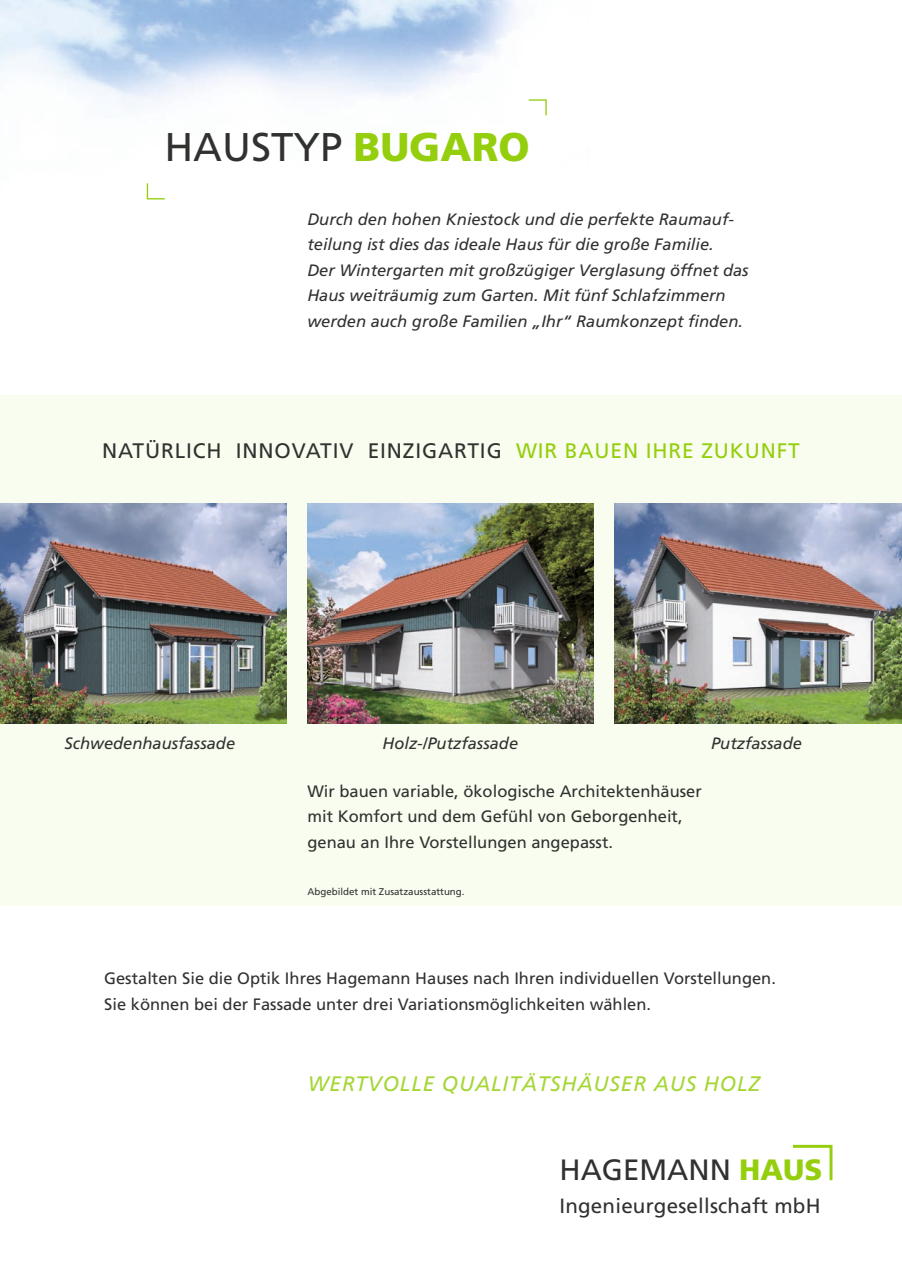
<style>
.page{position:relative;width:902px;height:1272px;background:#fff}
.page>*{position:absolute;margin:0;border:0;box-sizing:border-box;transform-origin:0 0}
.t1{font:40.05px "Frutiger";color:#313130}
.t2{font:29.4px "Frutiger";color:#313130}
.t3{font:21px "Frutiger";letter-spacing:.04em;color:#313130}
.t4{font:italic 21px "Frutiger";letter-spacing:.04em;color:#a6d636}
.t5{font:20.55px "Frutiger";letter-spacing:.01em;color:#313130}
.t6{font:italic 16.5px/25.5px "Frutiger";color:#313130}
.t7{font:16.5px/25.5px "Frutiger";color:#313130}
.t8{font:9.75px "Frutiger";color:#313130}
.s1{font-weight:900;color:#94ce0d}
.s2{color:#94ce0d}
</style>
<div class="page">
<div style="left:0;top:395px;width:901px;height:511px;background:#f8fdef"></div>
<svg style="left:528px;top:99px;width:19px;height:17px"></svg>
<svg style="left:146px;top:183px;width:19px;height:17px"></svg>
<svg style="left:793px;top:1144px;width:40px;height:37px"></svg>
<img style="left:614px;top:504px;width:287px;height:219px">
<img style="left:0;top:504px;width:287px;height:219px">
<img style="left:308px;top:504px;width:286px;height:219px">
<h1 class="t1" style="left:164px;top:124px;width:366px">HAUSTYP <span class="s1">BUGARO</span></h1>
<p class="t6" style="left:307px;top:206px;width:443px">Durch den hohen Kniestock und die perfekte Raumauf&shy;teilung ist dies das ideale Haus für die große Familie.<br>Der Wintergarten mit großzügiger Verglasung öffnet das Haus weiträumig zum Garten. Mit fünf Schlafzimmern werden auch große Familien „Ihr“ Raumkonzept finden.</p>
<p class="t3" style="left:102px;top:438px;width:699px">NATÜRLICH INNOVATIV EINZIGARTIG <span class="s2">WIR BAUEN IHRE ZUKUNFT</span></p>
<p class="t6" style="left:65px;top:730px;width:172px">Schwedenhausfassade</p>
<p class="t6" style="left:382px;top:730px;width:137px">Holz-/Putzfassade</p>
<p class="t6" style="left:711px;top:730px;width:92px">Putzfassade</p>
<p class="t7" style="left:307px;top:778px;width:396px">Wir bauen variable, ökologische Architektenhäuser mit Komfort und dem Gefühl von Geborgenheit, genau an Ihre Vorstellungen angepasst.</p>
<p class="t8" style="left:307px;top:885px;width:159px">Abgebildet mit Zusatzausstattung.</p>
<p class="t7" style="left:104px;top:965px;width:673px">Gestalten Sie die Optik Ihres Hagemann Hauses nach Ihren individuellen Vorstellungen.<br>Sie können bei der Fassade unter drei Variationsmöglichkeiten wählen.</p>
<p class="t4" style="left:308px;top:1071px;width:454px">WERTVOLLE QUALITÄTSHÄUSER AUS HOLZ</p>
<h2 class="t2" style="left:559px;top:1152px;width:264px">HAGEMANN <span class="s1">HAUS</span></h2>
<p class="t5" style="left:559px;top:1193px;width:262px">Ingenieurgesellschaft mbH</p>
</div>
